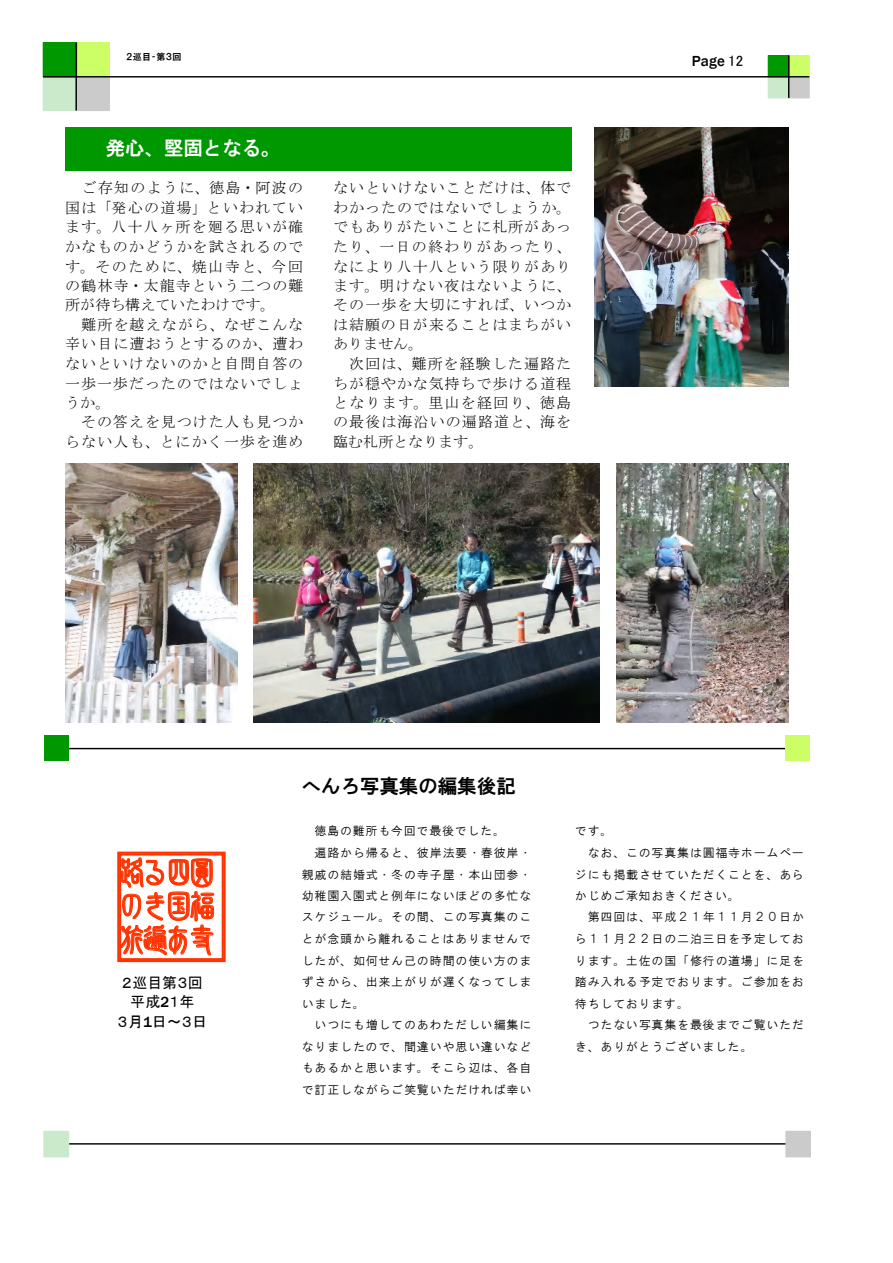
<style>
.page{position:relative;width:893px;height:1263px;background:#fff}
.page>*{position:absolute;margin:0;border:0;box-sizing:border-box;transform-origin:0 0}
.t1{font:34.5px/33.6px "DF Shin Ten W7 WIN RKSJ H";color:#f30;text-align:right;scale:1.04 1}
.t2{font:19.5px "HG Gothic E";letter-spacing:-.005em;color:#000}
.t3{font:19.5px "HG Gothic E";letter-spacing:-.005em;color:#fff}
.t4{font:15px/19.5px "MS Mincho";letter-spacing:.055em;color:#000;text-align:justify}
.t5{font:15px/19.4px "MS P Gothic";letter-spacing:.01em;color:#000;text-align:center}
.t6{font:500 15px "Franklin Gothic";color:#000}
.t7{font:12px "HG Gothic M";letter-spacing:.075em;color:#000}
.t8{font:12px "HG Gothic M";letter-spacing:.05em;color:#000}
.t9{font:12px "HG Gothic M";letter-spacing:.055em;color:#000}
.t10{font:9px "HGP Gothic E";letter-spacing:.035em;color:#000}
.s1{font-family:"MS P Gothic";font-weight:400}
.s2{font-family:"Franklin Gothic";font-weight:500}
</style>
<div class="page">
<hr style="left:46px;top:748px;width:760px;height:1px;background:#000">
<div style="left:44px;top:736px;width:25px;height:25px;background:#009800"></div>
<div style="left:785px;top:736px;width:25px;height:25px;background:#cbff65"></div>
<hr style="left:46px;top:1143px;width:758px;height:1px;background:#000">
<div style="left:44px;top:1131px;width:25px;height:26px;background:#cbeacb"></div>
<div style="left:786px;top:1131px;width:24px;height:26px;background:#cbcbcb"></div>
<div style="left:76px;top:43px;width:33px;height:34px;background:#cbff65"></div>
<div style="left:76px;top:42px;width:34px;height:35px;border:1px solid #cbff65"></div>
<div style="left:43px;top:77px;width:34px;height:34px;background:#cbeacb"></div>
<div style="left:76px;top:77px;width:33px;height:34px;background:#cbcbcb"></div>
<div style="left:76px;top:77px;width:34px;height:34px;border:1px solid #cbcbcb"></div>
<div style="left:43px;top:43px;width:34px;height:34px;background:#009800"></div>
<div style="left:43px;top:42px;width:34px;height:35px;border:1px solid #009800"></div>
<div style="left:789px;top:55px;width:20px;height:22px;background:#cbff65"></div>
<div style="left:789px;top:55px;width:20px;height:22px;border:1px solid #cbff65"></div>
<div style="left:768px;top:77px;width:21px;height:21px;background:#cbeacb"></div>
<div style="left:789px;top:77px;width:20px;height:21px;background:#cbcbcb"></div>
<div style="left:789px;top:77px;width:20px;height:21px;border:1px solid #cbcbcb"></div>
<div style="left:768px;top:55px;width:21px;height:22px;background:#009800"></div>
<hr style="left:788px;top:55px;width:1px;height:43px;background:#000">
<hr style="left:75px;top:43px;width:2px;height:68px;background:#000">
<hr style="left:43px;top:76px;width:766px;height:2px;background:#000">
<div style="left:65px;top:127px;width:506px;height:44px;background:#009800"></div>
<img style="left:594px;top:127px;width:194px;height:259px">
<img style="left:616px;top:463px;width:172px;height:259px">
<img style="left:254px;top:463px;width:345px;height:259px">
<img style="left:65px;top:463px;width:172px;height:259px">
<div style="left:119px;top:853px;width:105px;height:107px;border:2px solid #f30"></div>
<svg style="left:220px;top:956px;width:6px;height:7px"></svg>
<svg style="left:220px;top:851px;width:6px;height:6px"></svg>
<svg style="left:117px;top:851px;width:97px;height:112px"></svg>
<p class="t10" style="left:127px;top:52px;width:56px">２巡目‐第３回</p>
<p class="t6" style="left:692px;top:52px;width:53px">Page <span class="s1">12</span></p>
<h2 class="t3" style="left:106px;top:138px;width:177px">発心、堅固となる。</h2>
<p class="t4" style="left:65px;top:178px;width:240px;text-indent:16px">ご存知のように、徳島・阿波の国は「発心の道場」といわれています。八十八ヶ所を廻る思いが確かなものかどうかを試されるのです。そのために、焼山寺と、今回の鶴林寺・太龍寺という二つの難所が待ち構えていたわけです。</p>
<p class="t4" style="left:65px;top:315px;width:240px;text-indent:16px">難所を越えながら、なぜこんな辛い目に遭おうとするのか、遭わないといけないのかと自問自答の一歩一歩だったのではないでしょうか。</p>
<p class="t4" style="left:65px;top:412px;width:240px;text-align:right">その答えを見つけた人も見つからない人も、とにかく一歩を進め</p>
<p class="t4" style="left:333px;top:178px;width:240px">ないといけないことだけは、体でわかったのではないでしょうか。でもありがたいことに札所があったり、一日の終わりがあったり、なにより八十八という限りがあります。明けない夜はないように、その一歩を大切にすれば、いつかは結願の日が来ることはまちがいありません。</p>
<p class="t4" style="left:333px;top:354px;width:240px;text-indent:16px">次回は、難所を経験した遍路たちが穏やかな気持ちで歩ける道程となります。里山を経回り、徳島の最後は海沿いの遍路道と、海を臨む札所となります。</p>
<h1 class="t1" style="left:114px;top:839px;width:30px;line-height:67.3px;text-align:left">路旅</h1>
<p class="t5" style="left:118px;top:972px;width:91px">２巡目第３回平成<span class="s2">2</span>１年<br>３月<span class="s2">1</span>日～３日</p>
<h1 class="t1" style="left:137px;top:856px;width:75px">る四圓福<br>あ寺</h1>
<h1 class="t1" style="left:114px;top:889px;width:74px;text-align:center">のき国遍</h1>
<h2 class="t2" style="left:302px;top:776px;width:216px">へんろ写真集の編集後記</h2>
<p class="t8" style="left:315px;top:825px;width:192px">徳島の難所も今回で最後でした。</p>
<p class="t7" style="left:315px;top:847px;width:218px">遍路から帰ると、彼岸法要・春彼岸・</p>
<p class="t7" style="left:302px;top:868px;width:231px">親戚の結婚式・冬の寺子屋・本山団参・</p>
<p class="t7" style="left:302px;top:890px;width:231px">幼稚園入園式と例年にないほどの多忙な</p>
<p class="t7" style="left:302px;top:911px;width:231px">スケジュール。その間、この写真集のこ</p>
<p class="t7" style="left:302px;top:933px;width:231px">とが念頭から離れることはありませんで</p>
<p class="t7" style="left:302px;top:954px;width:231px">したが、如何せん己の時間の使い方のま</p>
<p class="t7" style="left:302px;top:976px;width:231px">ずさから、出来上がりが遅くなってしま</p>
<p class="t7" style="left:302px;top:997px;width:65px">いました。</p>
<p class="t7" style="left:315px;top:1019px;width:218px">いつにも増してのあわただしい編集に</p>
<p class="t7" style="left:302px;top:1041px;width:231px">なりましたので、間違いや思い違いなど</p>
<p class="t7" style="left:302px;top:1062px;width:231px">もあるかと思います。そこら辺は、各自</p>
<p class="t7" style="left:302px;top:1083px;width:231px">で訂正しながらご笑覧いただければ幸い</p>
<p class="t7" style="left:575px;top:825px;width:39px">です。</p>
<p class="t9" style="left:588px;top:847px;width:217px">なお、この写真集は圓福寺ホームペー</p>
<p class="t8" style="left:575px;top:868px;width:231px">ジにも掲載させていただくことを、あら</p>
<p class="t7" style="left:575px;top:890px;width:166px">かじめご承知おきください。</p>
<p class="t7" style="left:588px;top:911px;width:218px">第四回は、平成２１年１１月２０日か</p>
<p class="t7" style="left:575px;top:933px;width:231px">ら１１月２２日の二泊三日を予定してお</p>
<p class="t7" style="left:575px;top:954px;width:231px">ります。土佐の国「修行の道場」に足を</p>
<p class="t7" style="left:575px;top:976px;width:231px">踏み入れる予定でおります。ご参加をお</p>
<p class="t8" style="left:575px;top:997px;width:116px">待ちしております。</p>
<p class="t8" style="left:588px;top:1019px;width:217px">つたない写真集を最後までご覧いただ</p>
<p class="t8" style="left:575px;top:1041px;width:180px">き、ありがとうございました。</p>
</div>
